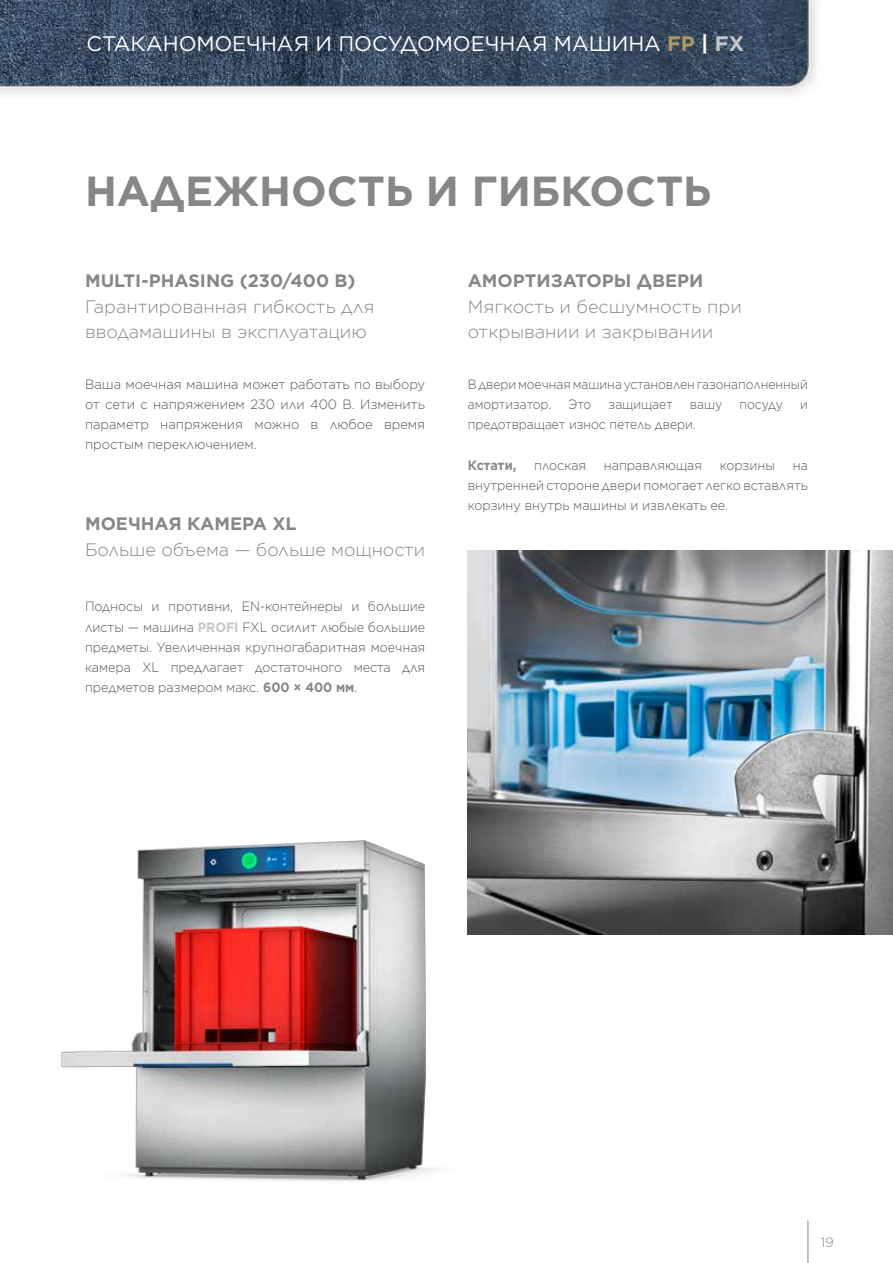
<style>
.page{position:relative;width:893px;height:1263px;background:#fff}
.page>*{position:absolute;margin:0;border:0;box-sizing:border-box;transform-origin:0 0}
.t1{font:700 42px "Gotham";color:#878786}
.t2{font:21px "Gotham";color:#fff}
.t3{font:300 18px/25.5px "Gotham";color:#878786}
.t4{font:700 18px "Gotham";color:#878786}
.t5{font:300 13.5px/20.2px "Gotham";color:#565656;text-align:justify;scale:.93 1}
.t6{font:300 13.5px/20.2px "Gotham";color:#565656;text-align:justify;scale:.96 1}
.t7{font:300 13.5px/20.2px "Gotham";color:#565656;scale:.9 1}
.t8{font:700 13.5px "Gotham";letter-spacing:-.02em;color:#878786;scale:.93 1}
.t9{font:300 13.5px "Gotham";color:#878786}
.s1{font-weight:700;color:#ae9a63}
.s2{font-weight:700}
.s3{font-weight:700;color:#c5c6c6}
.s4{font-weight:700;color:#878786}
</style>
<div class="page">
<hr style="left:807px;top:1220px;width:1px;height:43px;background:#878786">
<img style="left:61px;top:772px;width:407px;height:409px">
<img style="left:468px;top:551px;width:425px;height:384px">
<img style="left:0;top:0;width:816px;height:95px">
<h2 class="t2" style="left:86px;top:30px;width:659px">СТАКАНОМОЕЧНАЯ И ПОСУДОМОЕЧНАЯ МАШИНА <span class="s1">FP</span> <span class="s2">|</span> <span class="s3">FX</span></h2>
<h1 class="t1" style="left:85px;top:164px;width:628px">НАДЕЖНОСТЬ И ГИБКОСТЬ</h1>
<h3 class="t4" style="left:85px;top:269px;width:272px">MULTI-PHASING (230/400 В)</h3>
<h3 class="t3" style="left:85px;top:293px;width:291px">Гарантированная гибкость для вводамашины в эксплуатацию</h3>
<p class="t6" style="left:85px;top:373px;width:356px">Ваша моечная машина может работать по выбору от сети с напряжением 230 или 400 В. Изменить параметр напряжения можно в любое время простым переключением.</p>
<h3 class="t4" style="left:85px;top:512px;width:213px">МОЕЧНАЯ КАМЕРА XL</h3>
<h3 class="t3" style="left:85px;top:536px;width:342px">Больше объема — больше мощности</h3>
<p class="t5" style="left:85px;top:596px;width:367px">Подносы и противни, EN-контейнеры и большие листы — машина <span class="s3">PROFI</span> FXL осилит любые большие предметы. Увеличенная крупногабаритная моечная камера XL предлагает достаточного места для предметов размером макс. <span class="s4">600 × 400 мм</span>.</p>
<h3 class="t4" style="left:468px;top:269px;width:237px">АМОРТИЗАТОРЫ ДВЕРИ</h3>
<h3 class="t3" style="left:468px;top:293px;width:276px">Мягкость и бесшумность при открывании и закрывании</h3>
<p class="t7" style="left:468px;top:373px;width:379px">В двери моечная машина установлен газонаполненный амортизатор.</p>
<p class="t7" style="left:569px;top:394px;width:27px">Это</p>
<p class="t7" style="left:609px;top:394px;width:73px">защищает</p>
<p class="t7" style="left:690px;top:394px;width:38px">вашу</p>
<p class="t7" style="left:739px;top:394px;width:50px">посуду</p>
<p class="t7" style="left:800px;top:394px;width:10px">и</p>
<p class="t7" style="left:468px;top:414px;width:255px">предотвращает износ петель двери.</p>
<p class="t8" style="left:468px;top:456px;width:54px">Кстати,</p>
<p class="t5" style="left:534px;top:454px;width:58px">плоская</p>
<p class="t5" style="left:604px;top:454px;width:107px">направляющая</p>
<p class="t5" style="left:720px;top:454px;width:61px">корзины</p>
<p class="t5" style="left:468px;top:454px;width:367px;text-indent:325px">на внутренней стороне двери помогает легко вставлять корзину внутрь машины и извлекать ее.</p>
<p class="t9" style="left:821px;top:1234px;width:15px">19</p>
</div>
